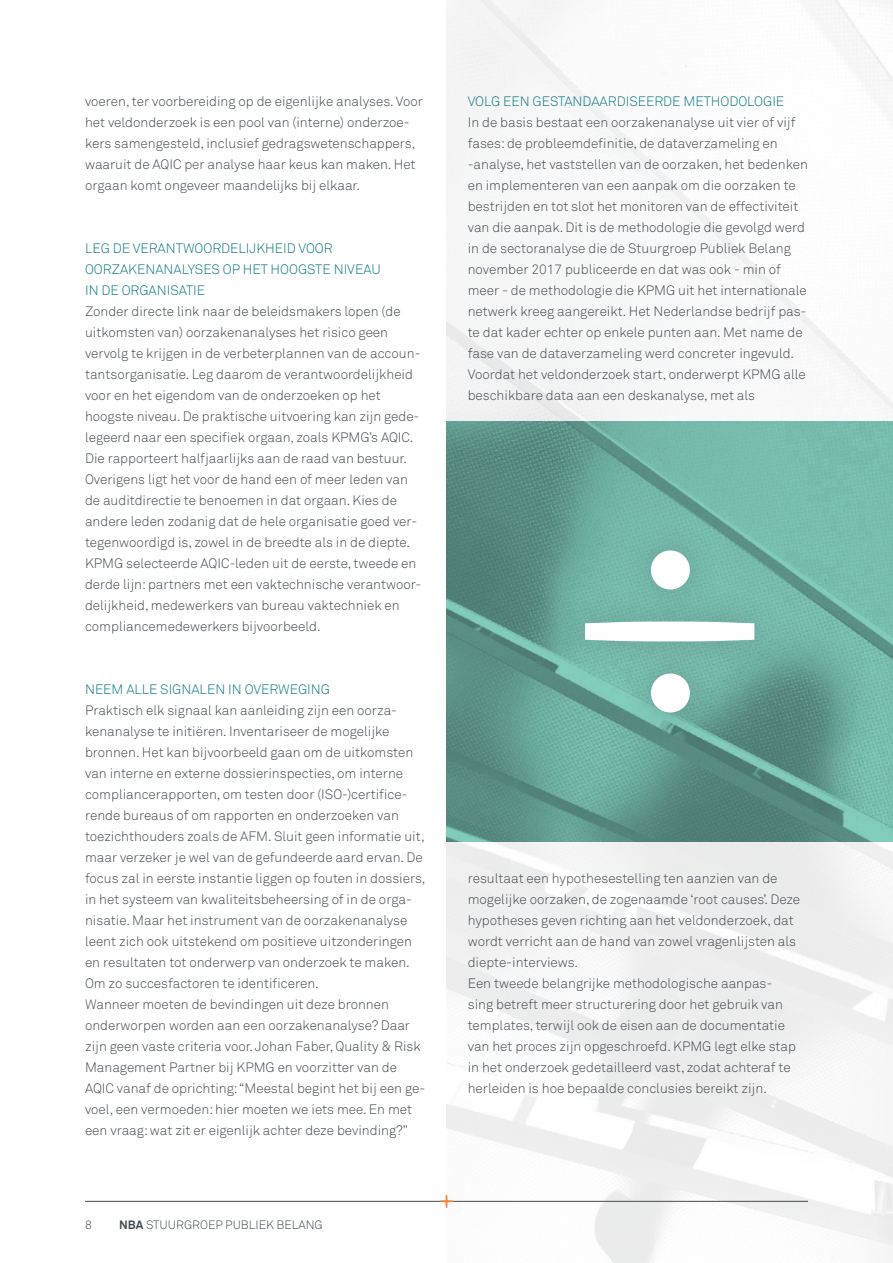
<style>
.page{position:relative;width:893px;height:1263px;background:#fff}
.page>*{position:absolute;margin:0;border:0;box-sizing:border-box;transform-origin:0 0}
.t1{font:13.5px/21px "Akkurat Light Pro";color:#434a50}
.t2{font:13.5px "Akkurat Light Pro";color:#09767f}
.t3{font:12px "Akkurat Light Pro";color:#434a50}
.s1{font-family:"Akkurat Pro";font-weight:700}
</style>
<div class="page">
<div style="left:446px;top:842px;width:447px;height:421px;background:linear-gradient(to right,#f6f6f6,#f1f1f2)"></div>
<hr style="left:85px;top:1201px;width:723px;height:1px;background:#434a50">
<div style="left:446px;top:0;width:447px;height:421px;background:#f8f8f9"></div>
<svg style="left:446px;top:421px;width:447px;height:421px;background:#65a195"></svg>
<svg style="left:440px;top:1195px;width:13px;height:13px"></svg>
<div style="left:553px;top:518px;width:234px;height:226px;background:#231f20;opacity:.25"></div>
<svg style="left:585px;top:621px;width:169px;height:20px"></svg>
<div style="left:651px;top:550px;width:39px;height:39px;background:#fff;border-radius:50%"></div>
<div style="left:651px;top:673px;width:39px;height:39px;background:#fff;border-radius:50%"></div>
<p class="t1" style="left:85px;top:91px;width:339px">voeren, ter voorbereiding op de eigenlijke analyses. Voor het veldonderzoek is een pool van (interne) onderzoe&shy;kers samengesteld, inclusief gedragswetenschappers, waaruit de AQIC per analyse haar keus kan maken. Het orgaan komt ongeveer maandelijks bij elkaar.</p>
<p class="t2" style="left:85px;top:240px;width:249px">LEG DE VERANTWOORDELIJKHEID VOOR</p>
<p class="t2" style="left:85px;top:261px;width:297px">OORZAKENANALYSES OP HET HOOGSTE NIVEAU</p>
<p class="t2" style="left:85px;top:282px;width:122px">IN DE ORGANISATIE</p>
<p class="t1" style="left:85px;top:301px;width:338px">Zonder directe link naar de beleidsmakers lopen (de uitkomsten van) oorzakenanalyses het risico geen vervolg te krijgen in de verbeterplannen van de accoun&shy;tantsorganisatie. Leg daarom de verantwoordelijkheid voor en het eigendom van de onderzoeken op het hoogste niveau. De praktische uitvoering kan zijn gede&shy;legeerd naar een specifiek orgaan, zoals KPMG’s AQIC.<br>Die rapporteert halfjaarlijks aan de raad van bestuur.<br>Overigens ligt het voor de hand een of meer leden van de auditdirectie te benoemen in dat orgaan. Kies de andere leden zodanig dat de hele organisatie goed ver&shy;tegenwoordigd is, zowel in de breedte als in de diepte.<br>KPMG selecteerde AQIC-leden uit de eerste, tweede en derde lijn: partners met een vaktechnische verantwoor&shy;delijkheid, medewerkers van bureau vaktechniek en compliancemedewerkers bijvoorbeeld.</p>
<p class="t2" style="left:85px;top:681px;width:246px">NEEM ALLE SIGNALEN IN OVERWEGING</p>
<p class="t1" style="left:85px;top:700px;width:342px">Praktisch elk signaal kan aanleiding zijn een oorza&shy;kenanalyse te initiëren. Inventariseer de mogelijke bronnen. Het kan bijvoorbeeld gaan om de uitkomsten van interne en externe dossierinspecties, om interne compliancerapporten, om testen door (ISO-)certifice&shy;rende bureaus of om rapporten en onderzoeken van toezichthouders zoals de AFM. Sluit geen informatie uit, maar verzeker je wel van de gefundeerde aard ervan. De focus zal in eerste instantie liggen op fouten in dossiers, in het systeem van kwaliteitsbeheersing of in de orga&shy;nisatie. Maar het instrument van de oorzakenanalyse leent zich ook uitstekend om positieve uitzonderingen en resultaten tot onderwerp van onderzoek te maken.<br>Om zo succesfactoren te identificeren.</p>
<p class="t1" style="left:85px;top:994px;width:342px">Wanneer moeten de bevindingen uit deze bronnen onderworpen worden aan een oorzakenanalyse? Daar zijn geen vaste criteria voor. Johan Faber, Quality &amp; Risk Management Partner bij KPMG en voorzitter van de AQIC vanaf de oprichting: “Meestal begint het bij een ge&shy;voel, een vermoeden: hier moeten we iets mee. En met een vraag: wat zit er eigenlijk achter deze bevinding?”</p>
<p class="t3" style="left:85px;top:1217px;width:8px">8</p>
<p class="t3" style="left:119px;top:1217px;width:205px"><span class="s1">NBA</span> STUURGROEP PUBLIEK BELANG</p>
<p class="t2" style="left:468px;top:93px;width:318px">VOLG EEN GESTANDAARDISEERDE METHODOLOGIE</p>
<p class="t1" style="left:468px;top:112px;width:342px">In de basis bestaat een oorzakenanalyse uit vier of vijf fases: de probleemdefinitie, de dataverzameling en -analyse, het vaststellen van de oorzaken, het bedenken en implementeren van een aanpak om die oorzaken te bestrijden en tot slot het monitoren van de effectiviteit van die aanpak. Dit is de methodologie die gevolgd werd in de sectoranalyse die de Stuurgroep Publiek Belang november 2017 publiceerde en dat was ook - min of meer - de methodologie die KPMG uit het internationale netwerk kreeg aangereikt. Het Nederlandse bedrijf pas&shy;te dat kader echter op enkele punten aan. Met name de fase van de dataverzameling werd concreter ingevuld.<br>Voordat het veldonderzoek start, onderwerpt KPMG alle beschikbare data aan een deskanalyse, met als</p>
<p class="t1" style="left:468px;top:868px;width:334px">resultaat een hypothesestelling ten aanzien van de mogelijke oorzaken, de zogenaamde ‘root causes’. Deze hypotheses geven richting aan het veldonderzoek, dat wordt verricht aan de hand van zowel vragenlijsten als diepte-interviews.</p>
<p class="t1" style="left:468px;top:973px;width:330px">Een tweede belangrijke methodologische aanpas&shy;sing betreft meer structurering door het gebruik van templates, terwijl ook de eisen aan de documentatie van het proces zijn opgeschroefd. KPMG legt elke stap in het onderzoek gedetailleerd vast, zodat achteraf te herleiden is hoe bepaalde conclusies bereikt zijn.</p>
</div>
